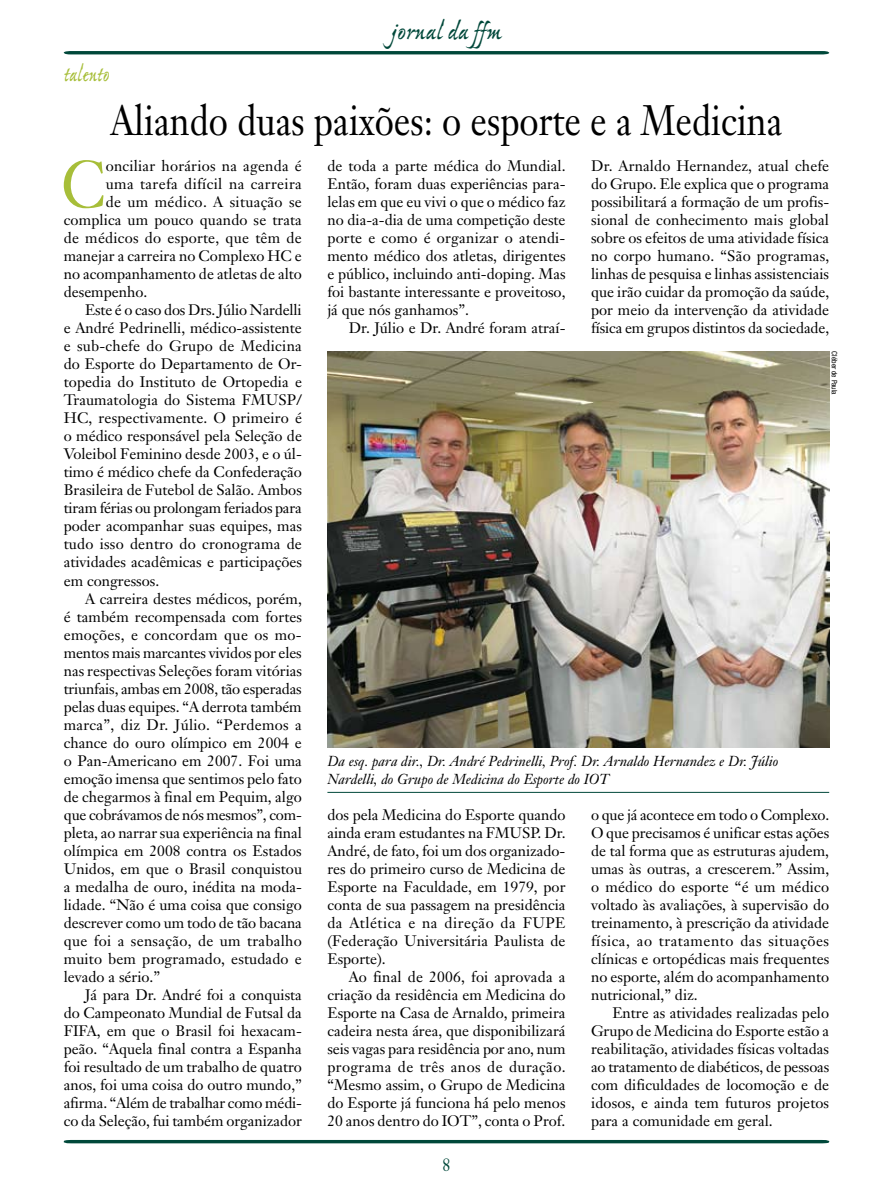
<style>
.page{position:relative;width:893px;height:1191px;background:#fff}
.page>*{position:absolute;margin:0;border:0;box-sizing:border-box;transform-origin:0 0}
.t1{font:65.55px "Janson Text";color:#a7be39;scale:.9 1}
.t2{font:42px "Janson Text";color:#000;scale:.85 1}
.t3{font:27px "Ex Ponto MM 450";letter-spacing:-.01em;color:#00483a}
.t4{font:24px "Ex Ponto MM 450";color:#a7be39;scale:.85 1}
.t5{font:18px "Janson Text";color:#00483a;scale:.85 1}
.t6{font:15px/18px "Janson Text";color:#000;text-align:justify}
.t7{font:15px "Janson Text";letter-spacing:.02em;color:#000}
.t8{font:15px "Janson Text";letter-spacing:.025em;color:#000}
.t9{font:italic 14.25px/18px "Janson Text";color:#000}
.t10{font:condensed 7.5px "Helvetica Neue";color:#000}
</style>
<div class="page">
<svg style="left:63px;top:1139px;width:767px;height:5px"></svg>
<svg style="left:64px;top:51px;width:765px;height:3px;background:#034a3c"></svg>
<img style="left:327px;top:351px;width:502px;height:396px">
<hr style="left:327px;top:792px;width:502px;height:1px;background:#00483a">
<h3 class="t4" style="left:64px;top:62px;width:56px">talento</h3>
<h3 class="t3" style="left:391px;top:17px;width:112px">jornal da ffm</h3>
<h2 class="t2" style="left:110px;top:94px;width:792px">Aliando duas paixões: o esporte e a Medicina</h2>
<h1 class="t1" style="left:61px;top:143px;width:51px">C</h1>
<p class="t6" style="left:106px;top:157px;width:198px">onciliar horários na agenda é</p>
<p class="t8" style="left:106px;top:175px;width:198px">uma tarefa difícil na carreira</p>
<p class="t7" style="left:106px;top:193px;width:198px">de um médico. A situação se</p>
<p class="t6" style="left:64px;top:211px;width:240px">complica um pouco quando se trata</p>
<p class="t6" style="left:64px;top:229px;width:240px">de médicos do esporte, que têm de</p>
<p class="t6" style="left:64px;top:247px;width:240px">manejar a carreira no Complexo HC e</p>
<p class="t6" style="left:64px;top:265px;width:240px">no acompanhamento de atletas de alto</p>
<p class="t6" style="left:64px;top:283px;width:85px">desempenho.</p>
<p class="t6" style="left:85px;top:301px;width:218px">Este é o caso dos Drs. Júlio Nardelli</p>
<p class="t6" style="left:64px;top:319px;width:240px">e André Pedrinelli, médico-assistente</p>
<p class="t6" style="left:64px;top:337px;width:240px">e sub-chefe do Grupo de Medicina</p>
<p class="t6" style="left:64px;top:355px;width:240px">do Esporte do Departamento de Or-</p>
<p class="t6" style="left:64px;top:373px;width:240px">topedia do Instituto de Ortopedia e</p>
<p class="t6" style="left:64px;top:391px;width:240px">Traumatologia do Sistema FMUSP/</p>
<p class="t6" style="left:64px;top:409px;width:240px">HC, respectivamente. O primeiro é</p>
<p class="t6" style="left:64px;top:427px;width:240px">o médico responsável pela Seleção de</p>
<p class="t6" style="left:64px;top:445px;width:240px">Voleibol Feminino desde 2003, e o úl-</p>
<p class="t6" style="left:64px;top:463px;width:240px">timo é médico chefe da Confederação</p>
<p class="t6" style="left:64px;top:481px;width:240px">Brasileira de Futebol de Salão. Ambos</p>
<p class="t6" style="left:64px;top:499px;width:239px">tiram férias ou prolongam feriados para</p>
<p class="t6" style="left:64px;top:517px;width:240px">poder acompanhar suas equipes, mas</p>
<p class="t6" style="left:64px;top:535px;width:240px">tudo isso dentro do cronograma de</p>
<p class="t6" style="left:64px;top:553px;width:240px">atividades acadêmicas e participações</p>
<p class="t6" style="left:64px;top:571px;width:97px">em congressos.</p>
<p class="t6" style="left:85px;top:589px;width:218px">A carreira destes médicos, porém,</p>
<p class="t6" style="left:64px;top:607px;width:240px">é também recompensada com fortes</p>
<p class="t7" style="left:64px;top:625px;width:240px">emoções, e concordam que os mo-</p>
<p class="t6" style="left:64px;top:643px;width:239px">mentos mais marcantes vividos por eles</p>
<p class="t6" style="left:64px;top:661px;width:240px">nas respectivas Seleções foram vitórias</p>
<p class="t6" style="left:64px;top:679px;width:239px">triunfais, ambas em 2008, tão esperadas</p>
<p class="t6" style="left:64px;top:697px;width:239px">pelas duas equipes. “A derrota também</p>
<p class="t7" style="left:64px;top:715px;width:240px">marca”, diz Dr. Júlio. “Perdemos a</p>
<p class="t6" style="left:64px;top:733px;width:240px">chance do ouro olímpico em 2004 e</p>
<p class="t6" style="left:64px;top:751px;width:240px">o Pan-Americano em 2007. Foi uma</p>
<p class="t6" style="left:64px;top:769px;width:239px">emoção imensa que sentimos pelo fato</p>
<p class="t6" style="left:64px;top:787px;width:240px">de chegarmos à final em Pequim, algo</p>
<p class="t6" style="left:64px;top:805px;width:240px">que cobrávamos de nós mesmos”, com-</p>
<p class="t6" style="left:64px;top:823px;width:240px">pleta, ao narrar sua experiência na final</p>
<p class="t6" style="left:64px;top:841px;width:239px">olímpica em 2008 contra os Estados</p>
<p class="t6" style="left:64px;top:859px;width:240px">Unidos, em que o Brasil conquistou</p>
<p class="t6" style="left:64px;top:877px;width:240px">a medalha de ouro, inédita na moda-</p>
<p class="t6" style="left:64px;top:895px;width:240px">lidade. “Não é uma coisa que consigo</p>
<p class="t6" style="left:64px;top:913px;width:240px">descrever como um todo de tão bacana</p>
<p class="t7" style="left:64px;top:931px;width:240px">que foi a sensação, de um trabalho</p>
<p class="t6" style="left:64px;top:949px;width:239px">muito bem programado, estudado e</p>
<p class="t6" style="left:64px;top:967px;width:98px">levado a sério.”</p>
<p class="t6" style="left:85px;top:985px;width:218px">Já para Dr. André foi a conquista</p>
<p class="t6" style="left:64px;top:1003px;width:240px">do Campeonato Mundial de Futsal da</p>
<p class="t6" style="left:64px;top:1021px;width:240px">FIFA, em que o Brasil foi hexacam-</p>
<p class="t6" style="left:64px;top:1039px;width:240px">peão. “Aquela final contra a Espanha</p>
<p class="t6" style="left:64px;top:1057px;width:240px">foi resultado de um trabalho de quatro</p>
<p class="t6" style="left:64px;top:1075px;width:240px">anos, foi uma coisa do outro mundo,”</p>
<p class="t6" style="left:64px;top:1093px;width:240px">afirma. “Além de trabalhar como médi-</p>
<p class="t6" style="left:64px;top:1111px;width:240px">co da Seleção, fui também organizador</p>
<p class="t6" style="left:327px;top:157px;width:240px">de toda a parte médica do Mundial.<br>Então, foram duas experiências para&shy;lelas em que eu vivi o que o médico faz no dia-a-dia de uma competição deste porte e como é organizar o atendi&shy;mento médico dos atletas, dirigentes e público, incluindo anti-doping. Mas foi bastante interessante e proveitoso, já que nós ganhamos”.</p>
<p class="t6" style="left:349px;top:319px;width:218px">Dr. Júlio e Dr. André foram atraí-</p>
<p class="t6" style="left:591px;top:157px;width:240px">Dr. Arnaldo Hernandez, atual chefe do Grupo. Ele explica que o programa possibilitará a formação de um profis&shy;sional de conhecimento mais global sobre os efeitos de uma atividade física no corpo humano. “São programas, linhas de pesquisa e linhas assistenciais que irão cuidar da promoção da saúde, por meio da intervenção da atividade física em grupos distintos da sociedade,</p>
<p class="t10" style="left:839px;top:351px;width:45px;rotate:90deg">Cléber de Paula</p>
<p class="t9" style="left:327px;top:751px;width:452px">Da esq. para dir., Dr. André Pedrinelli, Prof. Dr. Arnaldo Hernandez e Dr. Júlio<br>Nardelli, do Grupo de Medicina do Esporte do IOT</p>
<p class="t6" style="left:327px;top:805px;width:240px">dos pela Medicina do Esporte quando ainda eram estudantes na FMUSP. Dr.<br>André, de fato, foi um dos organizado&shy;res do primeiro curso de Medicina de Esporte na Faculdade, em 1979, por conta de sua passagem na presidência da Atlética e na direção da FUPE (Federação Universitária Paulista de Esporte).</p>
<p class="t6" style="left:327px;top:967px;width:240px;text-indent:21px">Ao final de 2006, foi aprovada a criação da residência em Medicina do Esporte na Casa de Arnaldo, primeira cadeira nesta área, que disponibilizará seis vagas para residência por ano, num programa de três anos de duração. “Mesmo assim, o Grupo de Medicina do Esporte já funciona há pelo menos 20 anos dentro do IOT”, conta o Prof.</p>
<p class="t5" style="left:442px;top:1153px;width:11px">8</p>
<p class="t6" style="left:591px;top:805px;width:240px">o que já acontece em todo o Complexo.<br>O que precisamos é unificar estas ações de tal forma que as estruturas ajudem, umas às outras, a crescerem.” Assim, o médico do esporte “é um médico voltado às avaliações, à supervisão do treinamento, à prescrição da atividade física, ao tratamento das situações clínicas e ortopédicas mais frequentes no esporte, além do acompanhamento nutricional,” diz.</p>
<p class="t6" style="left:591px;top:1003px;width:240px;text-indent:21px">Entre as atividades realizadas pelo Grupo de Medicina do Esporte estão a reabilitação, atividades físicas voltadas ao tratamento de diabéticos, de pessoas com dificuldades de locomoção e de idosos, e ainda tem futuros projetos para a comunidade em geral.</p>
</div>
